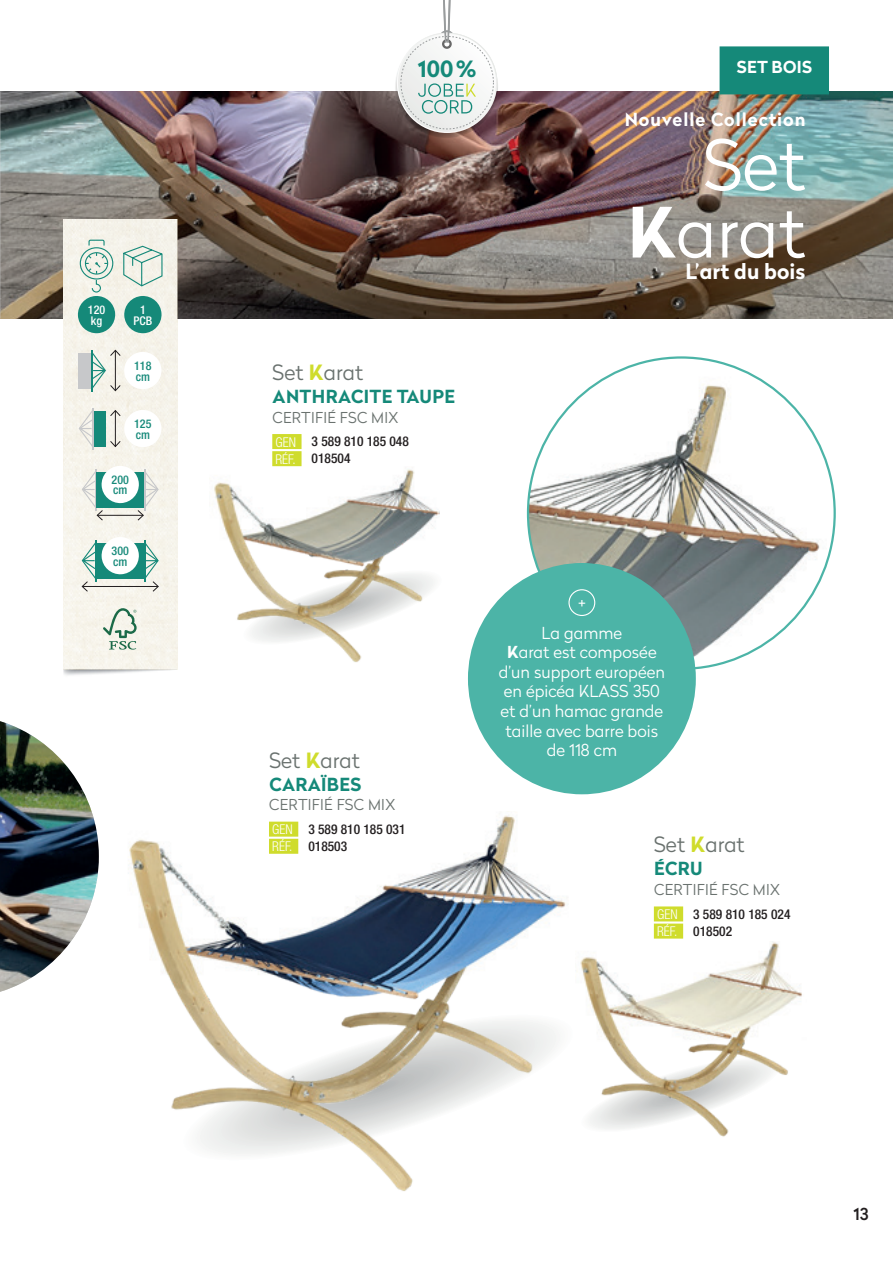
<style>
.page{position:relative;width:893px;height:1263px;background:#fff}
.page>*{position:absolute;margin:0;border:0;box-sizing:border-box;transform-origin:0 0}
.t1{font:300 69px/67.3px "Radikal";color:#fff;text-align:right}
.t2{font:700 22.35px "Radikal";color:#158979}
.t3{font:300 21px "Radikal";color:#6a726f}
.t4{font:700 21px "Radikal";color:#fff}
.t5{font:700 18px "Radikal";letter-spacing:.02em;color:#158979}
.t6{font:700 18px "Radikal";letter-spacing:.05em;color:#fff}
.t7{font:300 16.5px/19.5px "Radikal";color:#fff;text-align:center}
.t8{font:700 16.5px "Radikal";letter-spacing:.02em;color:#fff}
.t9{font:500 16.5px "Radikal";color:#231f20}
.t10{font:300 15px "Radikal";letter-spacing:.02em;color:#6a726f}
.t11{font:500 condensed 13.5px/17.1px "Helvetica Neue";color:#231f20}
.t12{font:300 condensed 13.5px/17.1px "Helvetica Neue";color:#fff}
.t13{font:500 condensed 12px/10.5px "Helvetica Neue";color:#158979}
.t14{font:500 condensed 12px/10.5px "Helvetica Neue";color:#fff;text-align:center}
.s1{font-weight:700;color:#cfdc2c}
.s2{font-weight:700}
</style>
<div class="page">
<img style="left:0;top:91px;width:893px;height:228px">
<img style="left:528px;top:358px;width:299px;height:311px">
<img style="left:580px;top:942px;width:222px;height:195px">
<svg style="left:580px;top:1013px;width:10px;height:124px"></svg>
<img style="left:128px;top:815px;width:438px;height:376px">
<img style="left:214px;top:466px;width:225px;height:196px">
<div style="left:720px;top:46px;width:109px;height:48px;background:#158979"></div>
<img style="left:63px;top:669px;width:114px;height:6px">
<div style="left:63px;top:219px;width:114px;height:450px;background:#f6f3eb"></div>
<svg style="left:103px;top:608px;width:34px;height:42px"></svg>
<svg style="left:122px;top:245px;width:41px;height:42px"></svg>
<svg style="left:124px;top:296px;width:38px;height:38px"></svg>
<svg style="left:77px;top:239px;width:39px;height:95px"></svg>
<div style="left:94px;top:411px;width:12px;height:35px;background:#158979"></div>
<hr style="left:92px;top:408px;width:2px;height:41px;background:#c7c8ca">
<svg style="left:79px;top:407px;width:13px;height:39px"></svg>
<svg style="left:110px;top:410px;width:51px;height:38px"></svg>
<svg style="left:81px;top:466px;width:78px;height:55px"></svg>
<svg style="left:81px;top:536px;width:78px;height:56px"></svg>
<div style="left:79px;top:353px;width:12px;height:35px;background:#c7c8ca"></div>
<svg style="left:91px;top:349px;width:70px;height:43px"></svg>
<hr style="left:91px;top:350px;width:2px;height:41px;background:#158979">
<div style="left:654px;top:906px;width:29px;height:15px;background:#cfdc2c"></div>
<div style="left:654px;top:923px;width:29px;height:15px;background:#cfdc2c"></div>
<div style="left:269px;top:822px;width:29px;height:15px;background:#cfdc2c"></div>
<div style="left:269px;top:839px;width:29px;height:15px;background:#cfdc2c"></div>
<div style="left:272px;top:434px;width:30px;height:15px;background:#cfdc2c"></div>
<div style="left:272px;top:451px;width:30px;height:15px;background:#cfdc2c"></div>
<img style="left:395px;top:35px;width:103px;height:103px;border-radius:52px">
<svg style="left:401px;top:0;width:93px;height:129px"></svg>
<div style="left:468px;top:563px;width:228px;height:231px;background:#4cb4a7;border-radius:50%"></div>
<div style="left:568px;top:589px;width:27px;height:27px;border:1px solid #fff;border-radius:50%"></div>
<img style="left:0;top:721px;width:99px;height:271px">
<p class="t14" style="left:88px;top:304px;width:19px;text-align:left">120 kg</p>
<p class="t14" style="left:134px;top:304px;width:20px">1<br>PCB</p>
<p class="t13" style="left:134px;top:360px;width:19px">118 cm</p>
<p class="t13" style="left:134px;top:418px;width:19px">125 cm</p>
<p class="t13" style="left:112px;top:474px;width:19px">200 cm</p>
<p class="t13" style="left:112px;top:545px;width:19px">300 cm</p>
<h2 class="t2" style="left:418px;top:53px;width:60px">100%</h2>
<p class="t3" style="left:272px;top:358px;width:92px">Set <span class="s1">K</span>arat</p>
<p class="t5" style="left:273px;top:383px;width:184px">ANTHRACITE TAUPE</p>
<p class="t10" style="left:273px;top:407px;width:127px">CERTIFIÉ FSC MIX</p>
<p class="t12" style="left:275px;top:433px;width:22px">GEN<br>RÉF.</p>
<p class="t11" style="left:312px;top:433px;width:99px">3 589 810 185 048<br>018504</p>
<p class="t8" style="left:737px;top:55px;width:77px">SET BOIS</p>
<p class="t6" style="left:625px;top:106px;width:182px">Nouvelle Collection</p>
<h1 class="t1" style="left:628px;top:129px;width:179px">Set<br><span class="s2">K</span>arat</h1>
<p class="t4" style="left:686px;top:256px;width:121px">L’art du bois</p>
<p class="t3" style="left:269px;top:745px;width:92px">Set <span class="s1">K</span>arat</p>
<p class="t5" style="left:269px;top:771px;width:93px">CARAÏBES</p>
<p class="t10" style="left:269px;top:794px;width:127px">CERTIFIÉ FSC MIX</p>
<p class="t12" style="left:272px;top:821px;width:22px">GEN<br>RÉF.</p>
<p class="t11" style="left:308px;top:820px;width:99px">3 589 810 185 031<br>018503</p>
<p class="t7" style="left:578px;top:593px;width:9px">+</p>
<p class="t7" style="left:499px;top:623px;width:168px">La gamme<br><span class="s2">K</span>arat est composée d’un support européen en épicéa KLASS 350 et d’un hamac grande taille avec barre bois de 118 cm</p>
<p class="t3" style="left:654px;top:830px;width:92px">Set <span class="s1">K</span>arat</p>
<p class="t5" style="left:654px;top:856px;width:50px">ÉCRU</p>
<p class="t10" style="left:654px;top:879px;width:127px">CERTIFIÉ FSC MIX</p>
<p class="t12" style="left:657px;top:905px;width:22px">GEN<br>RÉF.</p>
<p class="t11" style="left:693px;top:905px;width:99px">3 589 810 185 024<br>018502</p>
<p class="t9" style="left:853px;top:1202px;width:16px">13</p>
</div>
